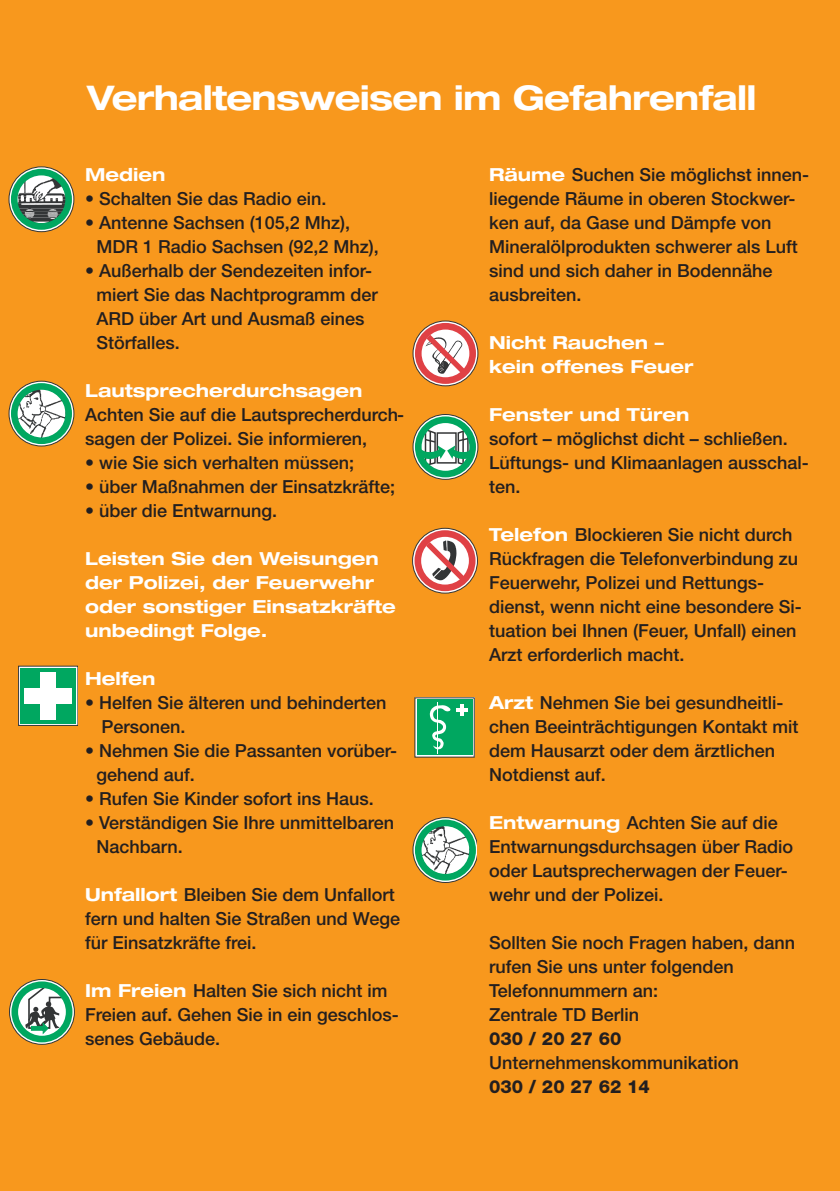
<style>
.page{position:relative;width:840px;height:1191px;background:#fff}
.page>*{position:absolute;margin:0;border:0;box-sizing:border-box;transform-origin:0 0}
.t1{font:700 expanded 34px "Helvetica Neue";letter-spacing:-.02em;color:#fff}
.t2{font:500 18px/24px "Helvetica Neue";color:#231f20}
.t3{font:700 expanded 18px/24px "Helvetica Neue";color:#fff}
.t4{font:800 18px "Helvetica Neue";color:#231f20}
.s1{font-family:"Lucida Grande";font-weight:400}
.s2{font-weight:700;font-stretch:expanded;color:#fff}
</style>
<div class="page">
<div style="left:0;top:0;width:839px;height:1191px;background:#f8981d"></div>
<div style="left:9px;top:166px;width:65px;height:66px;border:1px solid #333536;border-radius:50%"></div>
<svg style="left:11px;top:169px;width:61px;height:61px;background:#789f7a"></svg>
<div style="left:9px;top:381px;width:65px;height:65px;border:1px solid #333536;border-radius:50%"></div>
<svg style="left:11px;top:383px;width:61px;height:61px;background:#98bf9a"></svg>
<div style="left:18px;top:666px;width:59px;height:60px;border:1px solid #333536"></div>
<div style="left:20px;top:668px;width:56px;height:55px;background:#00a760"></div>
<div style="left:24px;top:688px;width:48px;height:15px;background:#fff"></div>
<div style="left:41px;top:672px;width:15px;height:47px;background:#fff"></div>
<div style="left:9px;top:979px;width:66px;height:65px;border:1px solid #333536;border-radius:50%"></div>
<svg style="left:11px;top:981px;width:61px;height:61px;background:#89b38c"></svg>
<div style="left:412px;top:320px;width:66px;height:66px;border:1px solid #333536;border-radius:50%"></div>
<svg style="left:415px;top:323px;width:60px;height:61px;background:#e19a8d"></svg>
<div style="left:412px;top:414px;width:66px;height:66px;border:1px solid #333536;border-radius:50%"></div>
<svg style="left:415px;top:416px;width:60px;height:61px;background:#80b58b"></svg>
<div style="left:412px;top:528px;width:65px;height:65px;border:1px solid #333536;border-radius:50%"></div>
<svg style="left:414px;top:530px;width:61px;height:61px;background:#da9384"></svg>
<div style="left:416px;top:699px;width:56px;height:56px;background:#00a760"></div>
<hr style="left:456px;top:708px;width:11px;height:4px;background:#fff">
<svg style="left:460px;top:704px;width:3px;height:11px"></svg>
<hr style="left:437px;top:701px;width:1px;height:52px;background:#fff">
<svg style="left:429px;top:705px;width:21px;height:44px"></svg>
<svg style="left:412px;top:817px;width:64px;height:66px"></svg>
<h1 class="t1" style="left:87px;top:85px;width:670px">Verhaltensweisen im Gefahrenfall</h1>
<p class="t3" style="left:85px;top:164px;width:82px">Medien</p>
<p class="t2" style="left:85px;top:188px;width:243px">• Schalten Sie das Radio ein.</p>
<p class="t2" style="left:96px;top:212px;width:284px;text-indent:-11px">• Antenne Sachsen (105,2 Mhz),<br>MDR 1 Radio Sachsen (92,2 Mhz),</p>
<p class="t2" style="left:96px;top:260px;width:282px;text-indent:-11px">• Außerhalb der Sendezeiten infor&shy;miert Sie das Nachtprogramm der<br>ARD u<span class="s1">̈</span>ber Art und Ausmaß eines<br>Störfalles.</p>
<p class="t3" style="left:85px;top:380px;width:279px">Lautsprecherdurchsagen</p>
<p class="t2" style="left:85px;top:404px;width:320px">Achten Sie auf die Lautsprecherdurch&shy;sagen der Polizei. Sie informieren,</p>
<p class="t2" style="left:85px;top:452px;width:270px">• wie Sie sich verhalten mu<span class="s1">̈</span>ssen;</p>
<p class="t2" style="left:85px;top:476px;width:311px">• u<span class="s1">̈</span>ber Maßnahmen der Einsatzkräfte;</p>
<p class="t2" style="left:85px;top:500px;width:193px">• u<span class="s1">̈</span>ber die Entwarnung.</p>
<p class="t3" style="left:85px;top:548px;width:312px">Leisten Sie den Weisungen der Polizei, der Feuerwehr oder sonstiger Einsatzkräfte unbedingt Folge.</p>
<p class="t3" style="left:85px;top:668px;width:72px">Helfen</p>
<p class="t2" style="left:101px;top:692px;width:286px;text-indent:-16px">• Helfen Sie älteren und behinderten<br>Personen.</p>
<p class="t2" style="left:96px;top:740px;width:302px;text-indent:-11px">• Nehmen Sie die Passanten voru<span class="s1">̈</span>ber&shy;gehend auf.</p>
<p class="t2" style="left:85px;top:788px;width:290px">• Rufen Sie Kinder sofort ins Haus.</p>
<p class="t2" style="left:96px;top:812px;width:299px;text-indent:-11px">• Verständigen Sie Ihre unmittelbaren<br>Nachbarn.</p>
<p class="t2" style="left:85px;top:884px;width:316px"><span class="s2">Unfallort</span> Bleiben Sie dem Unfallort fern und halten Sie Straßen und Wege fu<span class="s1">̈</span>r Einsatzkräfte frei.</p>
<p class="t2" style="left:85px;top:980px;width:315px"><span class="s2">Im Freien</span> Halten Sie sich nicht im<br>Freien auf. Gehen Sie in ein geschlos&shy;senes Gebäude.</p>
<p class="t2" style="left:489px;top:164px;width:321px"><span class="s2">Räume</span> Suchen Sie möglichst innen&shy;liegende Räume in oberen Stockwer&shy;ken auf, da Gase und Dämpfe von<br>Mineralölprodukten schwerer als Luft sind und sich daher in Bodennähe ausbreiten.</p>
<p class="t3" style="left:489px;top:332px;width:205px">Nicht Rauchen – kein offenes Feuer</p>
<p class="t3" style="left:489px;top:404px;width:202px">Fenster und Türen</p>
<p class="t2" style="left:489px;top:428px;width:321px">sofort – möglichst dicht – schließen.<br>Lu<span class="s1">̈</span>ftungs- und Klimaanlagen ausschal&shy;ten.</p>
<p class="t2" style="left:489px;top:524px;width:314px"><span class="s2">Telefon</span> Blockieren Sie nicht durch Ru<span class="s1">̈</span>ckfragen die Telefonverbindung zu Feuerwehr, Polizei und Rettungs&shy;dienst, wenn nicht eine besondere Si&shy;tuation bei Ihnen (Feuer, Unfall) einen Arzt erforderlich macht.</p>
<p class="t2" style="left:489px;top:692px;width:311px"><span class="s2">Arzt</span> Nehmen Sie bei gesundheitli&shy;chen Beeinträchtigungen Kontakt mit dem Hausarzt oder dem ärztlichen<br>Notdienst auf.</p>
<p class="t2" style="left:489px;top:812px;width:305px"><span class="s2">Entwarnung</span> Achten Sie auf die<br>Entwarnungsdurchsagen u<span class="s1">̈</span>ber Radio oder Lautsprecherwagen der Feuer&shy;wehr und der Polizei.</p>
<p class="t2" style="left:489px;top:932px;width:307px">Sollten Sie noch Fragen haben, dann rufen Sie uns unter folgenden<br>Telefonnummern an:<br>Zentrale TD Berlin</p>
<p class="t4" style="left:489px;top:1032px;width:134px">030 / 20 27 60</p>
<p class="t2" style="left:489px;top:1052px;width:251px">Unternehmenskommunikation</p>
<p class="t4" style="left:489px;top:1080px;width:162px">030 / 20 27 62 14</p>
</div>
